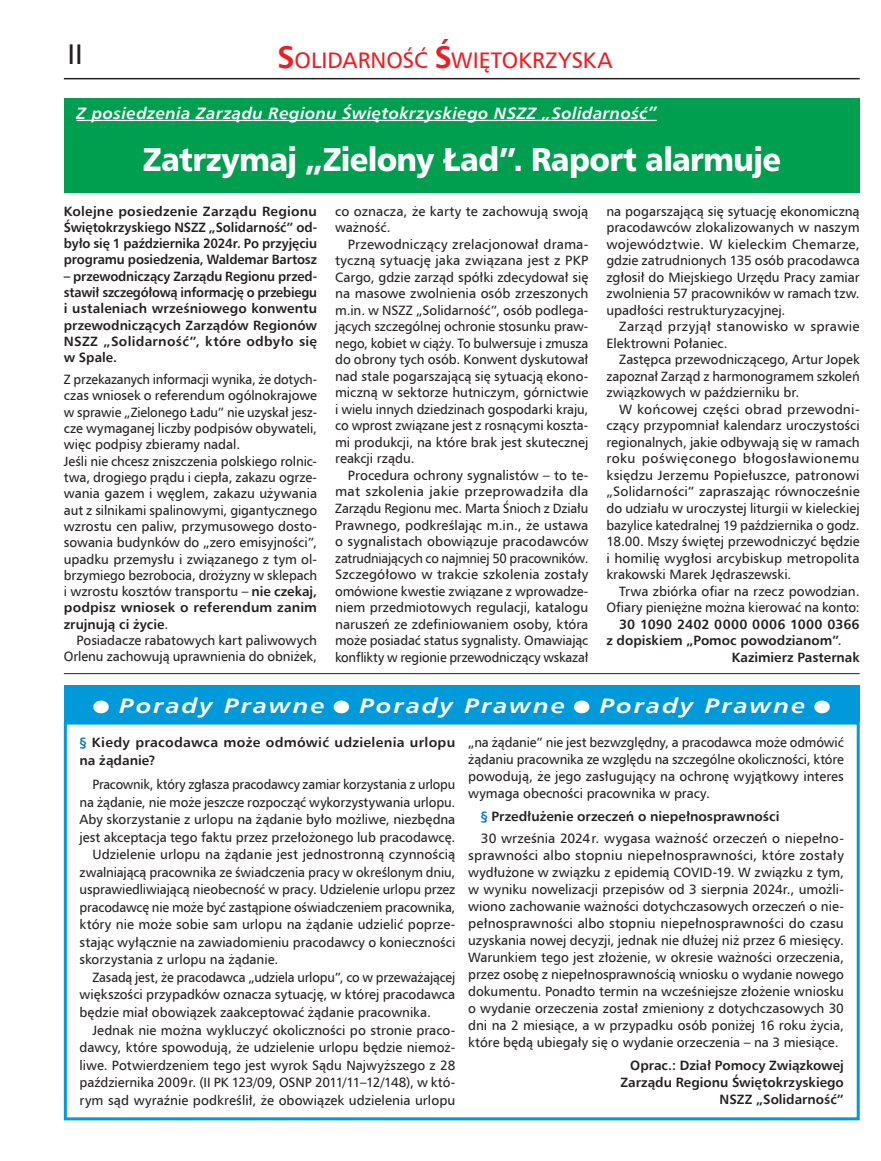
<style>
.page{position:relative;width:881px;height:1161px;background:#fff}
.page>*{position:absolute;margin:0;border:0;box-sizing:border-box;transform-origin:0 0}
.t1{font:33px "Humanist 777 BT Black B";letter-spacing:-.025em;color:#fff;scale:.94 1}
.t2{font:28.5px "Humnst 777 EU";color:#231f20}
.t3{font:22.5px "Humnst 777 EU";color:#ee1d23}
.t4{font:italic 700 21px "Humnst 777 EU";letter-spacing:.08em;color:#fff;scale:1.19 1}
.t5{font:italic 700 16.5px "Humnst 777 EU";letter-spacing:.02em;color:#fff}
.t6{font:13.5px/16.5px "Humnst 777 EU";letter-spacing:-.005em;color:#231f20;text-align:justify}
.t7{font:13.5px/16.4px "Humnst 777 EU";letter-spacing:-.005em;color:#231f20;scale:.96 1}
.t8{font:700 13.5px/16.4px "Humnst 777 EU";color:#231f20}
.t9{font:700 13.5px/16.4px "Humnst 777 EU";color:#231f20;text-align:justify;scale:.95 1}
.t10{font:13.5px "Humnst 777 EU";letter-spacing:-.005em;color:#231f20;scale:.95 1}
.t11{font:13.5px/16.5px "Humnst 777 EU";letter-spacing:.015em;color:#231f20}
.s1{font-weight:700;font-size:31.5px}
.s2{font-weight:700}
.s3{font-weight:400}
.s4{font-family:"Commercial Pi";font-weight:400;font-style:normal;font-size:18px}
.s5{color:#0072bc}
.s6{font-weight:700;color:#0072bc}
</style>
<div class="page">
<hr style="left:64px;top:78px;width:795px;height:1px;background:#231f20">
<svg style="left:63px;top:720px;width:797px;height:401px"></svg>
<div style="left:64px;top:685px;width:795px;height:37px;background:#0099da"></div>
<div style="left:64px;top:98px;width:795px;height:94px;background:#009f4f"></div>
<hr style="left:77px;top:120px;width:579px;height:1px;background:#fff">
<hr style="left:64px;top:673px;width:795px;height:1px;background:#231f20">
<h2 class="t2" style="left:68px;top:36px;width:17px">II</h2>
<h3 class="t3" style="left:277px;top:46px;width:336px"><span class="s1">S</span>OLIDARNOŚĆ <span class="s1">Ś</span>WIĘTOKRZYSKA</h3>
<p class="t5" style="left:77px;top:103px;width:581px">Z posiedzenia Zarządu Regionu Świętokrzyskiego NSZZ „Solidarność”</p>
<h1 class="t1" style="left:143px;top:138px;width:680px">Zatrzymaj „Zielony Ład”. Raport alarmuje</h1>
<p class="t8" style="left:64px;top:202px;width:255px;text-align:justify">Kolejne posiedzenie Zarządu Regionu Świętokrzyskiego NSZZ „Solidarność” od&shy;było się 1 października 2024r. Po przyjęciu programu posiedzenia, Waldemar Bartosz</p>
<p class="t9" style="left:64px;top:268px;width:268px">– przewodniczący Zarządu Regionu przed&shy;stawił szczegółową informację o przebiegu i ustaleniach wrześniowego konwentu przewodniczących Zarządów Regionów NSZZ „Solidarność”, które odbyło się w Spale.</p>
<p class="t7" style="left:64px;top:371px;width:265px">Z przekazanych informacji wynika, że dotych&shy;czas wniosek o referendum ogólnokrajowe w sprawie „Zielonego Ładu” nie uzyskał jesz&shy;cze wymaganej liczby podpisów obywateli, więc podpisy zbieramy nadal.<br>Jeśli nie chcesz zniszczenia polskiego rolnic&shy;twa, drogiego prądu i ciepła, zakazu ogrze&shy;wania gazem i węglem, zakazu używania aut z silnikami spalinowymi, gigantycznego wzrostu cen paliw, przymusowego dosto&shy;sowania budynków do „zero emisyjności”, upadku przemysłu i związanego z tym ol&shy;brzymiego bezrobocia, drożyzny w sklepach i wzrostu kosztów transportu – <span class="s2">nie czekaj, podpisz wniosek o referendum zanim zrujnują ci życie</span>.</p>
<p class="t6" style="left:64px;top:632px;width:255px;text-align:right">Posiadacze rabatowych kart paliwowych<br>Orlenu zachowują uprawnienia do obniżek,</p>
<p class="t6" style="left:335px;top:202px;width:255px">co oznacza, że karty te zachowują swoją ważność.</p>
<p class="t6" style="left:335px;top:235px;width:255px;text-indent:13px">Przewodniczący zrelacjonował drama&shy;tyczną sytuację jaka związana jest z PKP Cargo, gdzie zarząd spółki zdecydował się na masowe zwolnienia osób zrzeszonych m.in. w NSZZ „Solidarność”, osób podlega&shy;jących szczególnej ochronie stosunku praw&shy;nego, kobiet w ciąży. To bulwersuje i zmusza do obrony tych osób. Konwent dyskutował nad stale pogarszającą się sytuacją ekono&shy;miczną w sektorze hutniczym, górnictwie i wielu innych dziedzinach gospodarki kraju, co wprost związane jest z rosnącymi koszta&shy;mi produkcji, na które brak jest skutecznej reakcji rządu.</p>
<p class="t6" style="left:335px;top:467px;width:255px;text-indent:13px">Procedura ochrony sygnalistów – to te&shy;mat szkolenia jakie przeprowadziła dla Zarządu Regionu mec. Marta Śnioch z Działu Prawnego, podkreślając m.in., że ustawa o sygnalistach obowiązuje pracodawców zatrudniających co najmniej 50 pracowników.<br>Szczegółowo w trakcie szkolenia zostały omówione kwestie związane z wprowadze&shy;niem przedmiotowych regulacji, katalogu naruszeń ze zdefiniowaniem osoby, która może posiadać status sygnalisty. Omawiając konflikty w regionie przewodniczący wskazał</p>
<p class="t6" style="left:606px;top:202px;width:255px">na pogarszającą się sytuację ekonomiczną pracodawców zlokalizowanych w naszym województwie. W kieleckim Chemarze, gdzie zatrudnionych 135 osób pracodawca zgłosił do Miejskiego Urzędu Pracy zamiar zwolnienia 57 pracowników w ramach tzw. upadłości restrukturyzacyjnej.</p>
<p class="t11" style="left:606px;top:318px;width:255px;text-indent:13px">Zarząd przyjął stanowisko w sprawie<br>Elektrowni Połaniec.</p>
<p class="t6" style="left:606px;top:351px;width:255px;text-indent:13px">Zastępca przewodniczącego, Artur Jopek zapoznał Zarząd z harmonogramem szkoleń związkowych w październiku br.</p>
<p class="t6" style="left:606px;top:401px;width:255px;text-indent:13px">W końcowej części obrad przewodni&shy;czący przypomniał kalendarz uroczystości regionalnych, jakie odbywają się w ramach roku poświęconego błogosławionemu księdzu Jerzemu Popiełuszce, patronowi „Solidarności” zapraszając równocześnie do udziału w uroczystej liturgii w kieleckiej bazylice katedralnej 19 października o godz.<br>18.00. Mszy świętej przewodniczyć będzie i homilię wygłosi arcybiskup metropolita krakowski Marek Jędraszewski.</p>
<p class="t6" style="left:606px;top:582px;width:255px;text-align:right">Trwa zbiórka ofiar na rzecz powodzian.<br>Ofiary pieniężne można kierować na konto:</p>
<p class="t8" style="left:619px;top:616px;width:242px">30 1090 2402 0000 0006 1000 0366</p>
<p class="t8" style="left:606px;top:632px;width:237px">z dopiskiem „Pomoc powodzianom”<span class="s3">.</span></p>
<p class="t8" style="left:731px;top:649px;width:129px">Kazimierz Pasternak</p>
<h3 class="t4" style="left:92px;top:692px;width:623px"><span class="s4">2</span> Porady Prawne <span class="s4">2</span> Porady Prawne <span class="s4">2</span> Porady Prawne <span class="s4">2</span></h3>
<p class="t8" style="left:80px;top:734px;width:377px;line-height:17.5px"><span class="s5">§</span> Kiedy pracodawca może odmówić udzielenia urlopu na żądanie?</p>
<p class="t10" style="left:92px;top:776px;width:383px">Pracownik, który zgłasza pracodawcy zamiar korzystania z urlopu</p>
<p class="t6" style="left:80px;top:793px;width:377px">na żądanie, nie może jeszcze rozpocząć wykorzystywania urlopu.</p>
<p class="t6" style="left:80px;top:811px;width:377px">Aby skorzystanie z urlopu na żądanie było możliwe, niezbędna</p>
<p class="t6" style="left:80px;top:828px;width:377px">jest akceptacja tego faktu przez przełożonego lub pracodawcę.</p>
<p class="t6" style="left:92px;top:846px;width:364px">Udzielenie urlopu na żądanie jest jednostronną czynnością</p>
<p class="t6" style="left:80px;top:863px;width:377px">zwalniającą pracownika ze świadczenia pracy w określonym dniu,</p>
<p class="t6" style="left:80px;top:881px;width:377px">usprawiedliwiającą nieobecność w pracy. Udzielenie urlopu przez</p>
<p class="t6" style="left:80px;top:898px;width:377px">pracodawcę nie może być zastąpione oświadczeniem pracownika,</p>
<p class="t6" style="left:80px;top:916px;width:377px">który nie może sobie sam urlopu na żądanie udzielić poprze-</p>
<p class="t6" style="left:80px;top:934px;width:377px">stając wyłącznie na zawiadomieniu pracodawcy o konieczności</p>
<p class="t6" style="left:80px;top:951px;width:200px">skorzystania z urlopu na żądanie.</p>
<p class="t7" style="left:92px;top:969px;width:379px">Zasadą jest, że pracodawca „udziela urlopu”, co w przeważającej</p>
<p class="t6" style="left:80px;top:986px;width:377px">większości przypadków oznacza sytuację, w której pracodawca</p>
<p class="t6" style="left:80px;top:1004px;width:352px">będzie miał obowiązek zaakceptować żądanie pracownika.</p>
<p class="t6" style="left:92px;top:1021px;width:364px">Jednak nie można wykluczyć okoliczności po stronie praco-</p>
<p class="t6" style="left:80px;top:1039px;width:377px">dawcy, które spowodują, że udzielenie urlopu będzie niemoż-</p>
<p class="t6" style="left:80px;top:1056px;width:377px">liwe. Potwierdzeniem tego jest wyrok Sądu Najwyższego z 28</p>
<p class="t6" style="left:80px;top:1074px;width:377px">października 2009r. (II PK 123/09, OSNP 2011/11–12/148), w któ-</p>
<p class="t6" style="left:80px;top:1091px;width:377px">rym sąd wyraźnie podkreślił, że obowiązek udzielenia urlopu</p>
<p class="t6" style="left:468px;top:734px;width:377px;line-height:17px">„na żądanie” nie jest bezwzględny, a pracodawca może odmówić żądaniu pracownika ze względu na szczególne okoliczności, które powodują, że jego zasługujący na ochronę wyjątkowy interes wymaga obecności pracownika w pracy.</p>
<p class="t6" style="left:480px;top:805px;width:364px;line-height:21.5px"><span class="s6">§</span> <span class="s2">Przedłużenie orzeczeń o niepełnosprawności<br></span>30 września 2024r. wygasa ważność orzeczeń o niepełno-</p>
<p class="t6" style="left:468px;top:846px;width:377px;line-height:17px">sprawności albo stopniu niepełnosprawności, które zostały wydłużone w związku z epidemią COVID-19. W związku z tym, w wyniku nowelizacji przepisów od 3 sierpnia 2024r., umożli&shy;wiono zachowanie ważności dotychczasowych orzeczeń o nie&shy;pełnosprawności albo stopniu niepełnosprawności do czasu uzyskania nowej decyzji, jednak nie dłużej niż przez 6 miesięcy.<br>Warunkiem tego jest złożenie, w okresie ważności orzeczenia, przez osobę z niepełnosprawnością wniosku o wydanie nowego dokumentu. Ponadto termin na wcześniejsze złożenie wniosku o wydanie orzeczenia został zmieniony z dotychczasowych 30 dni na 2 miesiące, a w przypadku osób poniżej 16 roku życia, które będą ubiegały się o wydanie orzeczenia – na 3 miesiące.</p>
<p class="t8" style="left:620px;top:1056px;width:225px;line-height:17px;text-align:right">Oprac.: Dział Pomocy Związkowej<br>Zarządu Regionu Świętokrzyskiego<br>NSZZ „Solidarność”</p>
</div>
